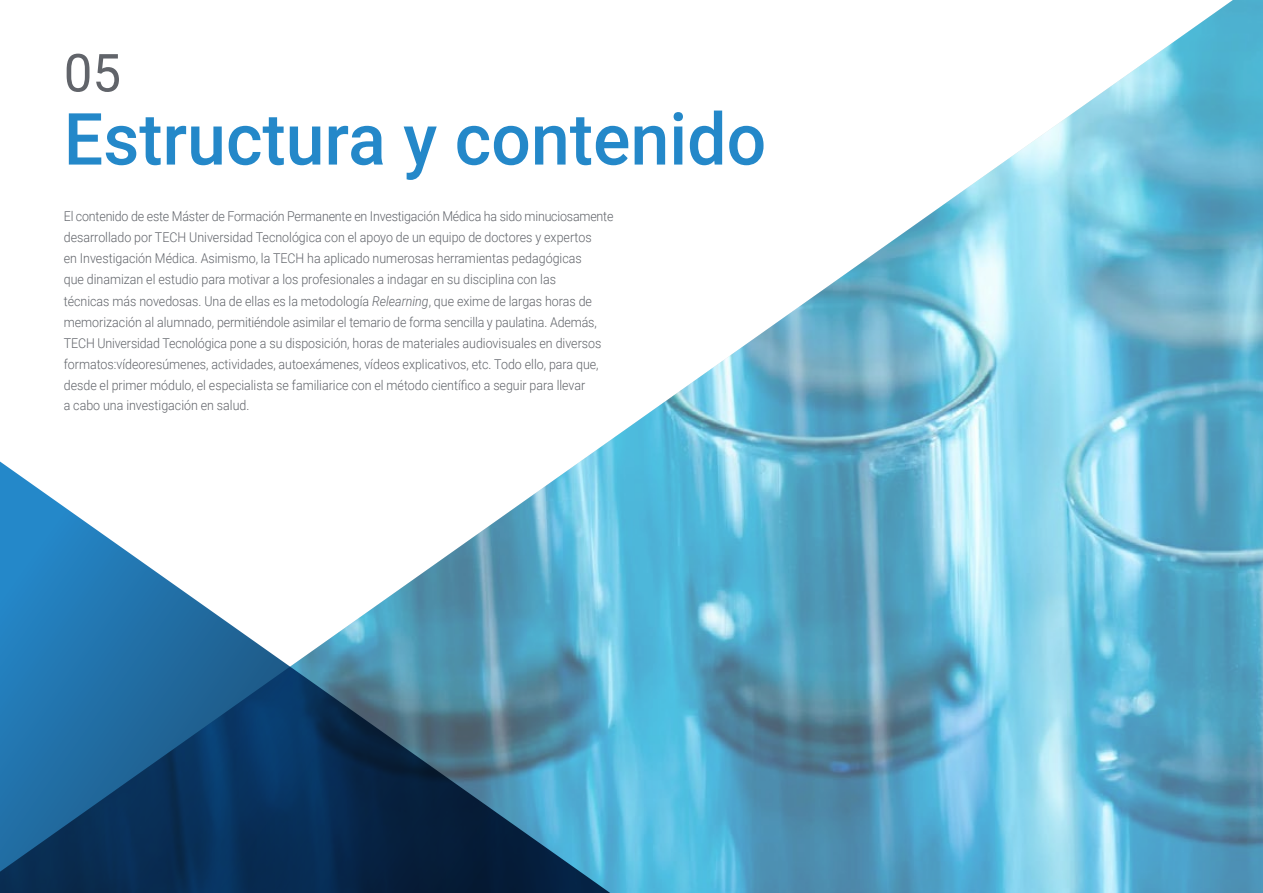
<style>
.page{position:relative;width:1263px;height:893px;background:#fff}
.page>*{position:absolute;margin:0;border:0;box-sizing:border-box;transform-origin:0 0}
.t1{font:500 72px "Roboto";color:#2488c9}
.t2{font:52.5px "Roboto";color:#61646a}
.t3{font:300 13.5px/21px "Roboto";color:#61646a;scale:.92 1}
.s1{font-style:italic}
</style>
<div class="page">
<img style="left:602px;top:0;width:661px;height:893px">
<svg style="left:0;top:446px;width:640px;height:447px"></svg>
<h2 class="t2" style="left:64px;top:36px;width:59px">05</h2>
<h1 class="t1" style="left:64px;top:89px;width:704px">Estructura y contenido</h1>
<p class="t3" style="left:64px;top:206px;width:599px">El contenido de este Máster de Formación Permanente en Investigación Médica ha sido minuciosamente desarrollado por TECH Universidad Tecnológica con el apoyo de un equipo de doctores y expertos<br>en Investigación Médica. Asimismo, la TECH ha aplicado numerosas herramientas pedagógicas<br>que dinamizan el estudio para motivar a los profesionales a indagar en su disciplina con las<br>técnicas más novedosas. Una de ellas es la metodología <span class="s1">Relearning</span>, que exime de largas horas de memorización al alumnado, permitiéndole asimilar el temario de forma sencilla y paulatina. Además, TECH Universidad Tecnológica pone a su disposición, horas de materiales audiovisuales en diversos formatos:vídeoresúmenes, actividades, autoexámenes, vídeos explicativos, etc. Todo ello, para que, desde el primer módulo, el especialista se familiarice con el método científico a seguir para llevar<br>a cabo una investigación en salud.</p>
</div>
